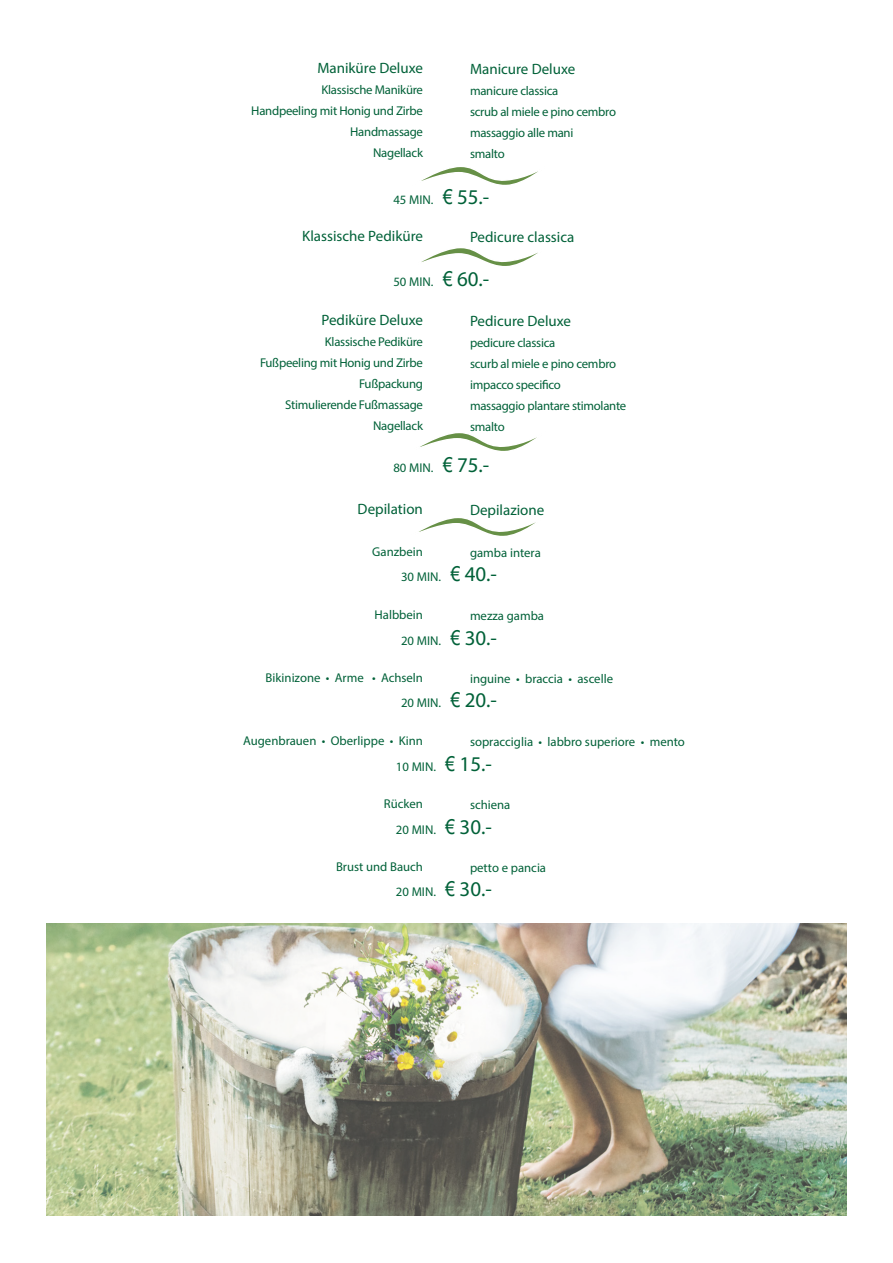
<style>
.page{position:relative;width:893px;height:1263px;background:#fff}
.page>*{position:absolute;margin:0;border:0;box-sizing:border-box;transform-origin:0 0}
.t1{font:15px "Myriad Pro";color:#006138}
.t2{font:12.75px/21px "Myriad Pro";letter-spacing:-.02em;color:#006138}
.t3{font:12.75px "Myriad Pro";color:#006138}
.s1{font-family:"Arial Narrow";font-size:21px}
.s2{font-size:21px}
</style>
<div class="page">
<svg style="left:421px;top:167px;width:117px;height:18px"></svg>
<svg style="left:421px;top:248px;width:117px;height:18px"></svg>
<svg style="left:420px;top:433px;width:117px;height:18px"></svg>
<img style="left:46px;top:924px;width:801px;height:292px">
<svg style="left:419px;top:518px;width:117px;height:18px"></svg>
<p class="t1" style="left:317px;top:59px;width:107px">Maniküre Deluxe</p>
<p class="t2" style="left:321px;top:79px;width:103px">Klassische Maniküre</p>
<p class="t2" style="left:251px;top:100px;width:173px">Handpeeling mit Honig und Zirbe</p>
<p class="t2" style="left:350px;top:121px;width:74px">Handmassage</p>
<p class="t2" style="left:373px;top:142px;width:51px">Nagellack</p>
<p class="t1" style="left:470px;top:60px;width:107px">Manicure Deluxe</p>
<p class="t2" style="left:470px;top:80px;width:90px">manicure classica</p>
<p class="t2" style="left:470px;top:101px;width:148px">scrub al miele e pino cembro massaggio alle mani</p>
<p class="t2" style="left:470px;top:143px;width:36px">smalto</p>
<p class="t2" style="left:393px;top:189px;width:98px">45 MIN. <span class="s1">€</span> <span class="s2">55.-</span></p>
<p class="t1" style="left:302px;top:227px;width:122px">Klassische Pediküre</p>
<p class="t1" style="left:470px;top:228px;width:106px">Pedicure classica</p>
<p class="t2" style="left:393px;top:271px;width:98px">50 MIN. <span class="s1">€</span> <span class="s2">60.-</span></p>
<p class="t1" style="left:321px;top:311px;width:103px">Pediküre Deluxe</p>
<p class="t2" style="left:325px;top:331px;width:100px">Klassische Pediküre</p>
<p class="t2" style="left:260px;top:352px;width:164px">Fußpeeling mit Honig und Zirbe</p>
<p class="t2" style="left:285px;top:373px;width:139px;text-align:right">Fußpackung<br>Stimulierende Fußmassage</p>
<p class="t2" style="left:373px;top:415px;width:51px">Nagellack</p>
<p class="t1" style="left:470px;top:312px;width:103px">Pedicure Deluxe</p>
<p class="t2" style="left:470px;top:332px;width:87px">pedicure classica</p>
<p class="t2" style="left:470px;top:353px;width:148px">scurb al miele e pino cembro</p>
<p class="t2" style="left:470px;top:374px;width:158px">impacco specifico<br>massaggio plantare stimolante</p>
<p class="t2" style="left:470px;top:416px;width:36px">smalto</p>
<p class="t2" style="left:393px;top:457px;width:98px">80 MIN. <span class="s1">€</span> <span class="s2">75.-</span></p>
<p class="t1" style="left:358px;top:500px;width:67px">Depilation</p>
<p class="t3" style="left:372px;top:544px;width:52px">Ganzbein</p>
<p class="t1" style="left:470px;top:501px;width:76px">Depilazione</p>
<p class="t3" style="left:470px;top:545px;width:72px">gamba intera</p>
<p class="t2" style="left:401px;top:566px;width:98px">30 MIN. <span class="s1">€</span> <span class="s2">40.-</span></p>
<p class="t3" style="left:375px;top:607px;width:50px">Halbbein</p>
<p class="t3" style="left:470px;top:608px;width:76px">mezza gamba</p>
<p class="t2" style="left:401px;top:630px;width:98px">20 MIN. <span class="s1">€</span> <span class="s2">30.-</span></p>
<p class="t3" style="left:265px;top:670px;width:159px">Bikinizone • Arme • Achseln</p>
<p class="t3" style="left:470px;top:671px;width:145px">inguine • braccia • ascelle</p>
<p class="t2" style="left:401px;top:692px;width:98px">20 MIN. <span class="s1">€</span> <span class="s2">20.-</span></p>
<p class="t3" style="left:243px;top:733px;width:181px">Augenbrauen • Oberlippe • Kinn</p>
<p class="t3" style="left:470px;top:734px;width:216px">sopracciglia • labbro superiore • mento</p>
<p class="t2" style="left:396px;top:756px;width:98px">10 MIN. <span class="s1">€</span> <span class="s2">15.-</span></p>
<p class="t2" style="left:384px;top:793px;width:41px">Rücken</p>
<p class="t3" style="left:470px;top:797px;width:42px">schiena</p>
<p class="t2" style="left:396px;top:819px;width:98px">20 MIN. <span class="s1">€</span> <span class="s2">30.-</span></p>
<p class="t3" style="left:336px;top:859px;width:88px">Brust und Bauch</p>
<p class="t3" style="left:470px;top:860px;width:78px">petto e pancia</p>
<p class="t2" style="left:396px;top:881px;width:98px">20 MIN. <span class="s1">€</span> <span class="s2">30.-</span></p>
</div>
